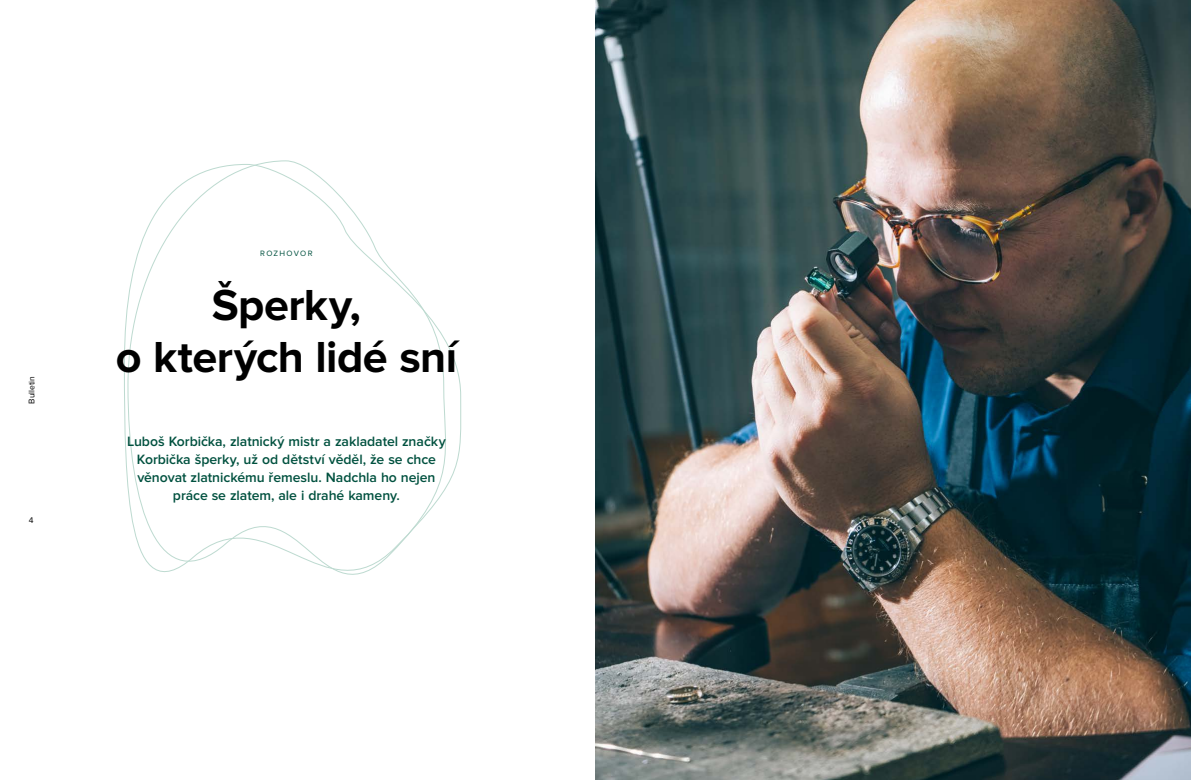
<style>
.page{position:relative;width:1191px;height:780px;background:#fff}
.page>*{position:absolute;margin:0;border:0;box-sizing:border-box;transform-origin:0 0}
.t1{font:700 45px/51.7px "Proxima Nova";letter-spacing:-.01em;color:#000;text-align:center}
.t2{font:600 14px/18px "Proxima Nova";letter-spacing:-.005em;color:#00513f;text-align:center}
.t3{font:8.5px "Proxima Nova";letter-spacing:-.005em;color:#000}
.t4{font:8px "Proxima Nova";letter-spacing:.155em;color:#00513f}
</style>
<div class="page">
<img style="left:595px;top:0;width:596px;height:780px">
<svg style="left:124px;top:163px;width:338px;height:412px"></svg>
<p class="t3" style="left:27px;top:404px;width:29px;rotate:-90deg">Bulletin</p>
<p class="t3" style="left:29px;top:515px;width:6px">4</p>
<p class="t4" style="left:260px;top:249px;width:54px">ROZHOVOR</p>
<h1 class="t1" style="left:116px;top:280px;width:343px">Šperky,<br>o kterých lidé sní</h1>
<p class="t2" style="left:127px;top:432px;width:320px">Luboš Korbička, zlatnický mistr a zakladatel značky Korbička šperky, už od dětství věděl, že se chce věnovat zlatnickému řemeslu. Nadchla ho nejen práce se zlatem, ale i drahé kameny.</p>
</div>
